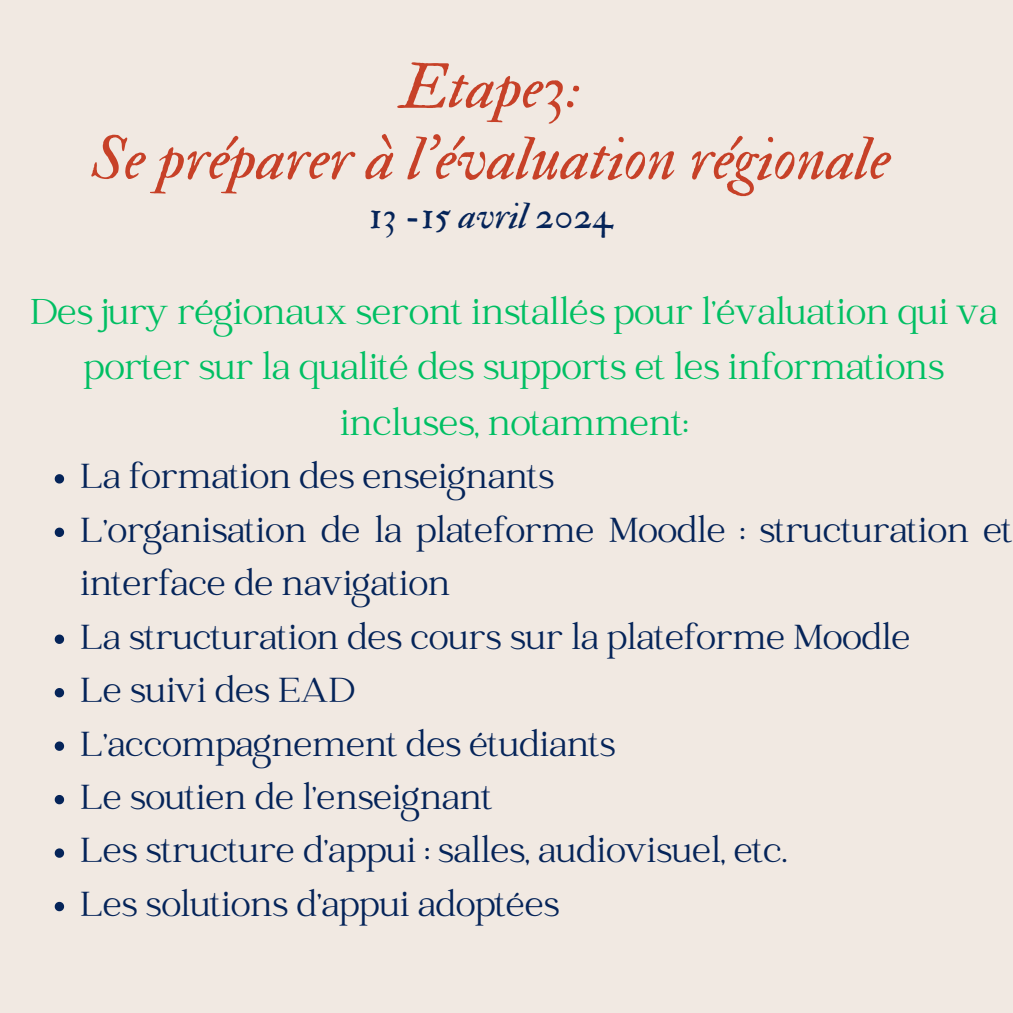
<style>
.page{position:relative;width:1013px;height:1013px;background:#fff}
.page>*{position:absolute;margin:0;border:0;box-sizing:border-box;transform-origin:0 0}
.t1{font:62.5px/71.2px "IM FELL Double Pica Italic";color:#c74128;text-align:center}
.t2{font:39.62px/55.2px "Catchy Mager";color:#00bf63;text-align:center}
.t3{font:38.38px/53.5px "Catchy Mager";color:#052459}
.t4{font:37.5px "IM FELL Double Pica Italic";color:#052459}
</style>
<div class="page">
<div style="left:0;top:0;width:1012px;height:1012px;background:#f1e9e2"></div>
<svg style="left:55px;top:474px;width:9px;height:9px"></svg>
<svg style="left:55px;top:527px;width:9px;height:10px"></svg>
<svg style="left:55px;top:634px;width:9px;height:10px"></svg>
<svg style="left:55px;top:688px;width:9px;height:9px"></svg>
<svg style="left:55px;top:741px;width:9px;height:9px"></svg>
<svg style="left:55px;top:795px;width:9px;height:9px"></svg>
<svg style="left:55px;top:848px;width:9px;height:9px"></svg>
<svg style="left:55px;top:901px;width:9px;height:10px"></svg>
<h1 class="t1" style="left:91px;top:53px;width:800px">Etape3:<br>Se préparer à l’évaluation régionale</h1>
<p class="t4" style="left:369px;top:193px;width:245px">13 -15 avril 2024</p>
<p class="t2" style="left:31px;top:287px;width:968px">Des jury régionaux seront installés pour l’évaluation qui va porter sur la qualité des supports et les informations incluses, notamment:</p>
<p class="t3" style="left:80px;top:452px;width:934px">La formation des enseignants<br>L’organisation de la plateforme Moodle : structuration et interface de navigation<br>La structuration des cours sur la plateforme Moodle<br>Le suivi des EAD<br>L’accompagnement des étudiants<br>Le soutien de l’enseignant<br>Les structure d’appui : salles, audiovisuel, etc.<br>Les solutions d’appui adoptées</p>
</div>
